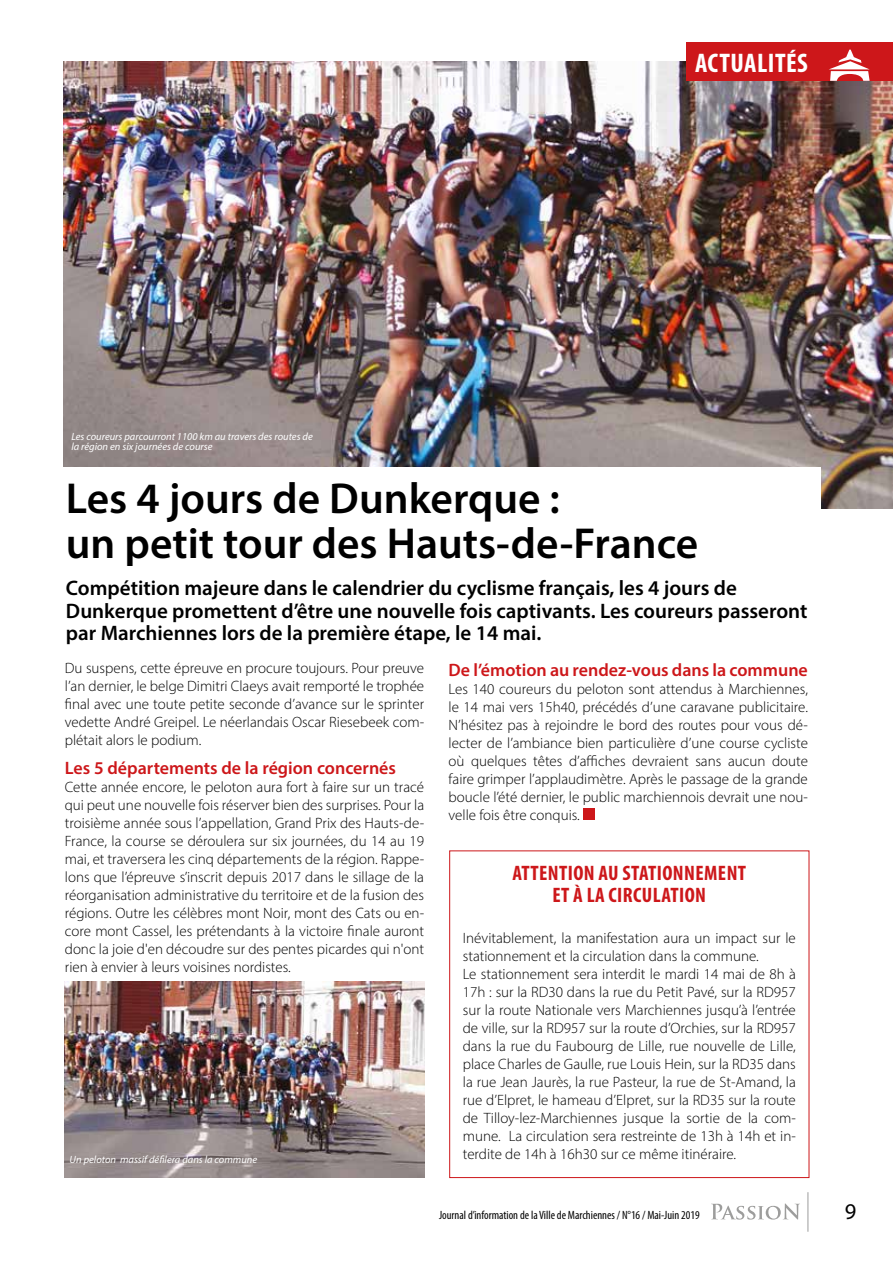
<style>
.page{position:relative;width:893px;height:1263px;background:#fff}
.page>*{position:absolute;margin:0;border:0;box-sizing:border-box;transform-origin:0 0}
.t1{font:600 43.5px/45px "Myriad Pro";color:#000}
.t2{font:700 condensed 27px "Myriad Pro";letter-spacing:.02em;color:#fff}
.t3{font:22.5px "Myriad Pro";color:#000}
.t4{font:600 21px/22.5px "Myriad Pro";color:#000}
.t5{font:700 condensed 21px/22.5px "Myriad Pro";letter-spacing:.02em;color:#cd171a;text-align:center}
.t6{font:600 18px "Myriad Pro";color:#cd171a}
.t7{font:300 15px/18px "Myriad Pro";color:#000;text-align:justify}
.t8{font:condensed 12px "Myriad Pro";color:#000}
.t9{font:italic 10.5px/10.5px "Myriad Pro";color:#fff}
</style>
<div class="page">
<svg style="left:711px;top:1203px;width:89px;height:16px"></svg>
<hr style="left:807px;top:1192px;width:1px;height:40px;background:#9d9d9c">
<img style="left:64px;top:62px;width:829px;height:447px">
<div style="left:53px;top:467px;width:768px;height:104px;background:#fff"></div>
<div style="left:583px;top:808px;width:11px;height:11px;background:#cd171a"></div>
<img style="left:65px;top:981px;width:359px;height:197px">
<div style="left:449px;top:850px;width:360px;height:328px;border:1px solid #cd171a"></div>
<div style="left:687px;top:43px;width:206px;height:38px;background:#cd171a"></div>
<svg style="left:829px;top:50px;width:41px;height:31px"></svg>
<p class="t9" style="left:71px;top:431px;width:243px">Les coureurs parcourront 1100 km au travers des routes de la région en six journées de course</p>
<h2 class="t2" style="left:695px;top:46px;width:114px">ACTUALITÉS</h2>
<h1 class="t1" style="left:66px;top:474px;width:634px">Les 4 jours de Dunkerque :<br>un petit tour des Hauts-de-France</h1>
<h3 class="t4" style="left:66px;top:576px;width:743px">Compétition majeure dans le calendrier du cyclisme français, les 4 jours de<br>Dunkerque promettent d’être une nouvelle fois captivants. Les coureurs passeront par Marchiennes lors de la première étape, le 14 mai.</h3>
<p class="t7" style="left:65px;top:659px;width:361px">Du suspens, cette épreuve en procure toujours. Pour preuve l’an dernier, le belge Dimitri Claeys avait remporté le trophée final avec une toute petite seconde d’avance sur le sprinter vedette André Greipel. Le néerlandais Oscar Riesebeek com&shy;plétait alors le podium.</p>
<p class="t6" style="left:65px;top:757px;width:333px">Les 5 départements de la région concernés</p>
<p class="t7" style="left:65px;top:778px;width:361px">Cette année encore, le peloton aura fort à faire sur un tracé qui peut une nouvelle fois réserver bien des surprises. Pour la troisième année sous l’appellation, Grand Prix des Hauts-de-France, la course se déroulera sur six journées, du 14 au 19 mai, et traversera les cinq départements de la région. Rappe&shy;lons que l’épreuve s’inscrit depuis 2017 dans le sillage de la réorganisation administrative du territoire et de la fusion des régions. Outre les célèbres mont Noir, mont des Cats ou en&shy;core mont Cassel, les prétendants à la victoire finale auront donc la joie d'en découdre sur des pentes picardes qui n'ont rien à envier à leurs voisines nordistes.</p>
<p class="t9" style="left:70px;top:1154px;width:189px">Un peloton massif défilera dans la commune</p>
<p class="t6" style="left:449px;top:658px;width:361px">De l’émotion au rendez-vous dans la commune</p>
<p class="t7" style="left:449px;top:679px;width:361px">Les 140 coureurs du peloton sont attendus à Marchiennes, le 14 mai vers 15h40, précédés d’une caravane publicitaire.<br>N’hésitez pas à rejoindre le bord des routes pour vous dé&shy;lecter de l’ambiance bien particulière d’une course cycliste où quelques têtes d’affiches devraient sans aucun doute faire grimper l’applaudimètre. Après le passage de la grande boucle l’été dernier, le public marchiennois devrait une nou&shy;velle fois être conquis.</p>
<h3 class="t5" style="left:512px;top:861px;width:235px">ATTENTION AU STATIONNEMENT<br>ET À LA CIRCULATION</h3>
<p class="t7" style="left:463px;top:929px;width:335px;text-align:left">Inévitablement, la manifestation aura un impact sur le stationnement et la circulation dans la commune.<br>Le stationnement sera interdit le mardi 14 mai de 8h à 17h : sur la RD30 dans la rue du Petit Pavé, sur la RD957 sur la route Nationale vers Marchiennes jusqu’à l’entrée de ville, sur la RD957 sur la route d’Orchies, sur la RD957 dans la rue du Faubourg de Lille, rue nouvelle de Lille, place Charles de Gaulle, rue Louis Hein, sur la RD35 dans la rue Jean Jaurès, la rue Pasteur, la rue de St-Amand, la rue d’Elpret, le hameau d’Elpret, sur la RD35 sur la route de Tilloy-lez-Marchiennes jusque la sortie de la com&shy;mune. La circulation sera restreinte de 13h à 14h et in&shy;terdite de 14h à 16h30 sur ce même itinéraire.</p>
<p class="t8" style="left:439px;top:1208px;width:262px">Journal d’information de la Ville de Marchiennes / N°16 / Mai-Juin 2019</p>
<h3 class="t3" style="left:845px;top:1198px;width:13px">9</h3>
</div>
